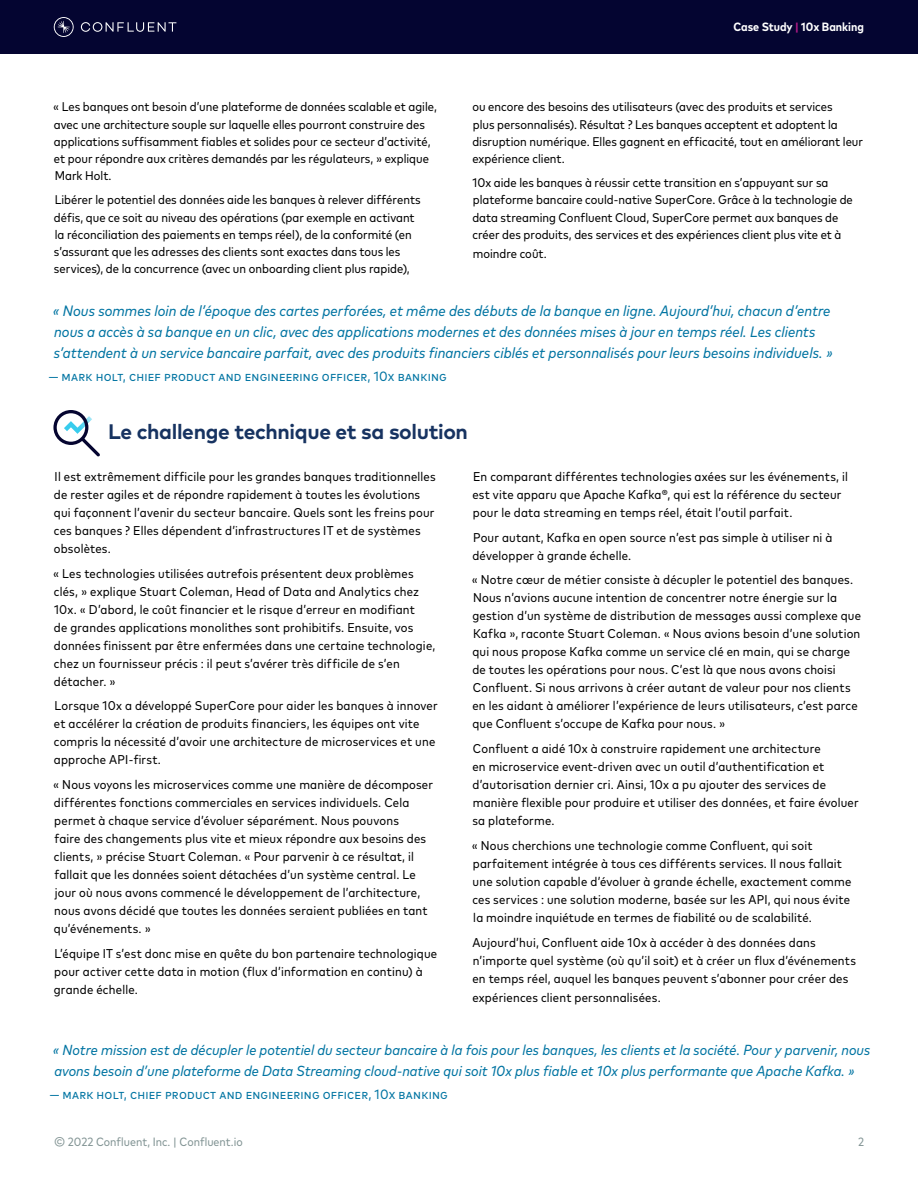
<style>
.page{position:relative;width:918px;height:1188px;background:#fff}
.page>*{position:absolute;margin:0;border:0;box-sizing:border-box;transform-origin:0 0}
.t1{font:700 21px "Mark Pro";letter-spacing:-.015em;color:#173361}
.t2{font:italic condensed 15px/21px "Mark Pro";letter-spacing:.005em;color:#0074a2}
.t3{font:italic condensed 14.55px/21px "Mark Pro";letter-spacing:.005em;color:#0074a2}
.t4{font:condensed 13.5px "Mark Pro";letter-spacing:.015em;color:#0074a2}
.t5{font:condensed 12.75px/18px "Mark Pro";letter-spacing:.015em;color:#000}
.t6{font:condensed 12.6px/17.2px "Mark Pro";color:#000}
.t7{font:condensed 12px "Mark Pro";color:#829494}
.t8{font:700 condensed 12px "Mark Pro";color:#fff}
.s1{color:#ae1b85}
</style>
<div class="page">
<div style="left:0;top:0;width:918px;height:54px;background:#040531"></div>
<svg style="left:81px;top:22px;width:95px;height:10px"></svg>
<svg style="left:54px;top:17px;width:20px;height:20px"></svg>
<svg style="left:53px;top:410px;width:47px;height:47px"></svg>
<p class="t6" style="left:53px;top:97px;width:385px">« Les banques ont besoin d’une plateforme de données scalable et agile, avec une architecture souple sur laquelle elles pourront construire des applications suffisamment fiables et solides pour ce secteur d’activité, et pour répondre aux critères demandés par les régulateurs, » explique Mark Holt.</p>
<p class="t6" style="left:54px;top:190px;width:368px">Libérer le potentiel des données aide les banques à relever différents défis, que ce soit au niveau des opérations (par exemple en activant la réconciliation des paiements en temps réel), de la conformité (en s’assurant que les adresses des clients sont exactes dans tous les services), de la concurrence (avec un onboarding client plus rapide),</p>
<p class="t8" style="left:733px;top:17px;width:132px">Case Study <span class="s1">|</span> 10x Banking</p>
<p class="t6" style="left:472px;top:97px;width:392px">ou encore des besoins des utilisateurs (avec des produits et services<br>plus personnalisés). Résultat ? Les banques acceptent et adoptent la disruption numérique. Elles gagnent en efficacité, tout en améliorant leur expérience client.</p>
<p class="t6" style="left:472px;top:173px;width:382px">10x aide les banques à réussir cette transition en s’appuyant sur sa plateforme bancaire could-native SuperCore. Grâce à la technologie de data streaming Confluent Cloud, SuperCore permet aux banques de créer des produits, des services et des expériences client plus vite et à</p>
<p class="t6" style="left:473px;top:244px;width:76px">moindre coût.</p>
<p class="t2" style="left:53px;top:299px;width:782px">« Nous sommes loin de l’époque des cartes perforées, et même des débuts de la banque en ligne. Aujourd’hui, chacun d’entre nous a accès à sa banque en un clic, avec des applications modernes et des données mises à jour en temps réel. Les clients s’attendent à un service bancaire parfait, avec des produits financiers ciblés et personnalisés pour leurs besoins individuels. »</p>
<p class="t4" style="left:49px;top:367px;width:400px">— mark holt, chief product and engineering officer, 10x banking</p>
<h1 class="t1" style="left:108px;top:416px;width:362px">Le challenge technique et sa solution</h1>
<p class="t5" style="left:54px;top:466px;width:383px">Il est extrêmement difficile pour les grandes banques traditionnelles de rester agiles et de répondre rapidement à toutes les évolutions qui façonnent l’avenir du secteur bancaire. Quels sont les freins pour ces banques ? Elles dépendent d’infrastructures IT et de systèmes obsolètes.</p>
<p class="t5" style="left:53px;top:563px;width:384px">« Les technologies utilisées autrefois présentent deux problèmes clés, » explique Stuart Coleman, Head of Data and Analytics chez 10x. « D’abord, le coût financier et le risque d’erreur en modifiant<br>de grandes applications monolithes sont prohibitifs. Ensuite, vos données finissent par être enfermées dans une certaine technologie, chez un fournisseur précis : il peut s’avérer très difficile de s’en détacher. »</p>
<p class="t5" style="left:54px;top:696px;width:385px">Lorsque 10x a développé SuperCore pour aider les banques à innover et accélérer la création de produits financiers, les équipes ont vite compris la nécessité d’avoir une architecture de microservices et une approche API-first.</p>
<p class="t5" style="left:53px;top:775px;width:381px">« Nous voyons les microservices comme une manière de décomposer différentes fonctions commerciales en services individuels. Cela permet à chaque service d’évoluer séparément. Nous pouvons<br>faire des changements plus vite et mieux répondre aux besoins des clients, » précise Stuart Coleman. « Pour parvenir à ce résultat, il fallait que les données soient détachées d’un système central. Le jour où nous avons commencé le développement de l’architecture, nous avons décidé que toutes les données seraient publiées en tant qu’événements. »</p>
<p class="t5" style="left:54px;top:943px;width:385px">L’équipe IT s’est donc mise en quête du bon partenaire technologique pour activer cette data in motion (flux d’information en continu) à grande échelle.</p>
<p class="t5" style="left:472px;top:466px;width:377px">En comparant différentes technologies axées sur les événements, il est vite apparu que Apache Kafka®, qui est la référence du secteur pour le data streaming en temps réel, était l’outil parfait.</p>
<p class="t5" style="left:472px;top:527px;width:361px">Pour autant, Kafka en open source n’est pas simple à utiliser ni à développer à grande échelle.</p>
<p class="t5" style="left:472px;top:570px;width:391px">« Notre cœur de métier consiste à décupler le potentiel des banques.<br>Nous n’avions aucune intention de concentrer notre énergie sur la gestion d’un système de distribution de messages aussi complexe que Kafka », raconte Stuart Coleman. « Nous avions besoin d’une solution qui nous propose Kafka comme un service clé en main, qui se charge de toutes les opérations pour nous. C’est là que nous avons choisi Confluent. Si nous arrivons à créer autant de valeur pour nos clients en les aidant à améliorer l’expérience de leurs utilisateurs, c’est parce que Confluent s’occupe de Kafka pour nous. »</p>
<p class="t5" style="left:472px;top:739px;width:388px">Confluent a aidé 10x à construire rapidement une architecture<br>en microservice event-driven avec un outil d’authentification et d’autorisation dernier cri. Ainsi, 10x a pu ajouter des services de manière flexible pour produire et utiliser des données, et faire évoluer sa plateforme.</p>
<p class="t5" style="left:472px;top:836px;width:381px">« Nous cherchions une technologie comme Confluent, qui soit parfaitement intégrée à tous ces différents services. Il nous fallait une solution capable d’évoluer à grande échelle, exactement comme ces services : une solution moderne, basée sur les API, qui nous évite la moindre inquiétude en termes de fiabilité ou de scalabilité.</p>
<p class="t5" style="left:472px;top:932px;width:385px">Aujourd’hui, Confluent aide 10x à accéder à des données dans n’importe quel système (où qu’il soit) et à créer un flux d’événements en temps réel, auquel les banques peuvent s’abonner pour créer des</p>
<p class="t5" style="left:472px;top:988px;width:190px">expériences client personnalisées.</p>
<p class="t3" style="left:53px;top:1038px;width:819px">« Notre mission est de décupler le potentiel du secteur bancaire à la fois pour les banques, les clients et la société. Pour y parvenir, nous avons besoin d’une plateforme de Data Streaming cloud-native qui soit 10x plus fiable et 10x plus performante que Apache Kafka. »</p>
<p class="t4" style="left:50px;top:1084px;width:400px">— mark holt, chief product and engineering officer, 10x banking</p>
<p class="t7" style="left:54px;top:1133px;width:190px">© 2022 Confluent, Inc. | Confluent.io</p>
<p class="t7" style="left:858px;top:1133px;width:7px">2</p>
</div>
